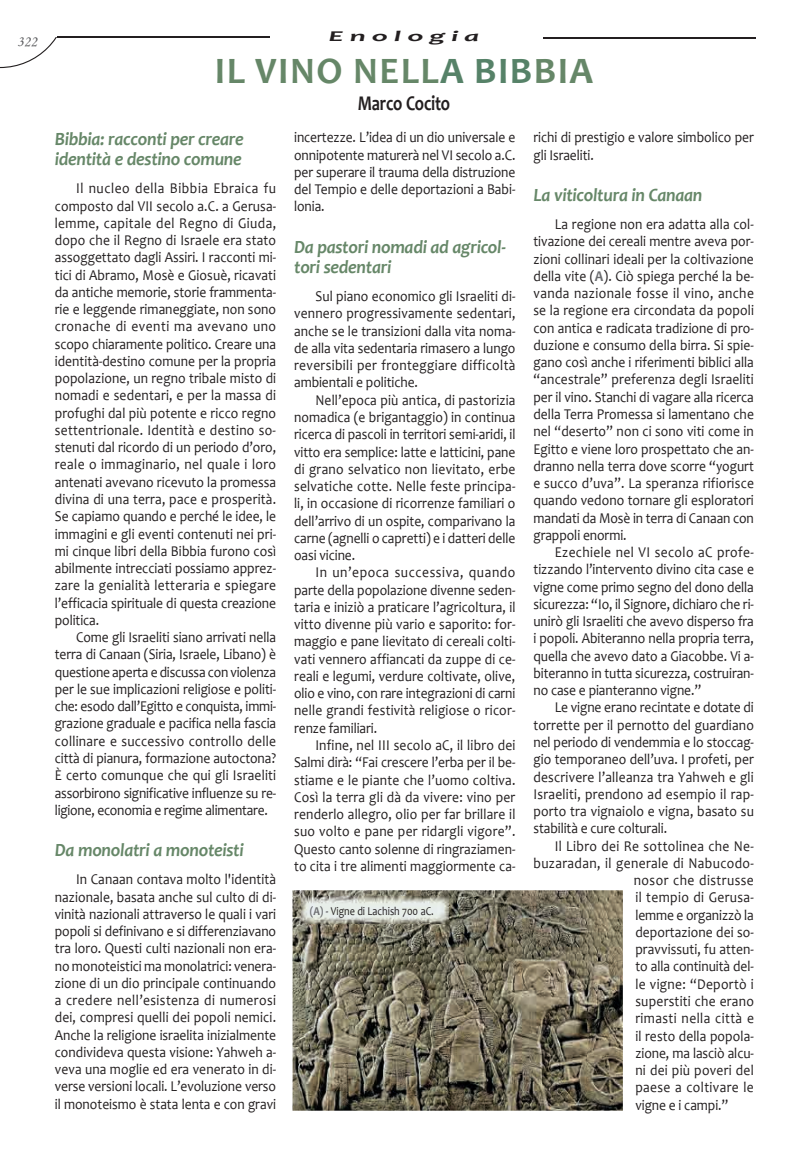
<style>
.page{position:relative;width:808px;height:1149px;background:#fff}
.page>*{position:absolute;margin:0;border:0;box-sizing:border-box;transform-origin:0 0}
.t1{font:700 37.5px "Candara";letter-spacing:.04em;color:#668768}
.t2{font:700 21px "Candara";letter-spacing:-.01em;color:#231f20;scale:.79 1}
.t3{font:italic 700 18.75px/20.2px "Candara";letter-spacing:-.015em;color:#668768;scale:.95 1}
.t4{font:15px/17.2px "Candara";color:#231f20;text-align:justify;scale:.9 1}
.t5{font:15px "Candara";letter-spacing:.025em;color:#231f20;scale:.9 1}
.t6{font:15px "Candara";letter-spacing:.03em;color:#231f20;scale:.9 1}
.t7{font:15px "Candara";letter-spacing:.02em;color:#231f20;scale:.9 1}
.t8{font:italic 700 15px "Candara";letter-spacing:.2em;color:#231f20;scale:2 1}
.t9{font:15px "Monotype Corsiva";color:#57585a}
.t10{font:12px "Candara";color:#231f20;scale:.85 1}
.s1{color:#568268}
.s2{font-weight:700;color:#6c6d70}
</style>
<div class="page">
<svg style="left:0;top:37px;width:57px;height:31px"></svg>
<hr style="left:57px;top:37px;width:213px;height:1px;background:#231f20">
<hr style="left:543px;top:37px;width:213px;height:1px;background:#231f20">
<img style="left:293px;top:890px;width:330px;height:220px">
<img style="left:301px;top:896px;width:148px;height:27px">
<p class="t9" style="left:17px;top:33px;width:21px">322</p>
<p class="t8" style="left:329px;top:26px;width:77px">Enologia</p>
<h1 class="t1" style="left:215px;top:47px;width:380px">IL VINO NELL<span class="s1">A BIB</span>BIA</h1>
<h2 class="t2" style="left:358px;top:89px;width:119px">Marco Cocito</h2>
<p class="t3" style="left:55px;top:129px;width:200px">Bibbia: racconti per creare identità e destino comune</p>
<p class="t4" style="left:55px;top:179px;width:247px;text-indent:21px">Il nucleo della Bibbia Ebraica fu composto dal VII secolo a.C. a Gerusa&shy;lemme, capitale del Regno di Giuda, dopo che il Regno di Israele era stato assoggettato dagli Assiri. I racconti mi&shy;tici di Abramo, Mosè e Giosuè, ricavati da antiche memorie, storie frammenta&shy;rie e leggende rimaneggiate, non sono cronache di eventi ma avevano uno scopo chiaramente politico. Creare una identità-destino comune per la propria popolazione, un regno tribale misto di nomadi e sedentari, e per la massa di profughi dal più potente e ricco regno settentrionale. Identità e destino so&shy;stenuti dal ricordo di un periodo d’oro, reale o immaginario, nel quale i loro antenati avevano ricevuto la promessa divina di una terra, pace e prosperità.<br>Se capiamo quando e perché le idee, le immagini e gli eventi contenuti nei pri&shy;mi cinque libri della Bibbia furono così abilmente intrecciati possiamo apprez&shy;zare la genialità letteraria e spiegare l’efficacia spirituale di questa creazione politica.</p>
<p class="t4" style="left:55px;top:628px;width:247px;text-indent:21px">Come gli Israeliti siano arrivati nella terra di Canaan (Siria, Israele, Libano) è questione aperta e discussa con violenza per le sue implicazioni religiose e politi&shy;che: esodo dall’Egitto e conquista, immi&shy;grazione graduale e pacifica nella fascia collinare e successivo controllo delle città di pianura, formazione autoctona?<br>È certo comunque che qui gli Israeliti assorbirono significative influenze su re&shy;ligione, economia e regime alimentare.</p>
<p class="t3" style="left:55px;top:839px;width:200px">Da monolatri a monoteisti</p>
<p class="t4" style="left:55px;top:870px;width:247px;text-indent:21px">In Canaan contava molto l'identità nazionale, basata anche sul culto di di&shy;vinità nazionali attraverso le quali i vari popoli si definivano e si differenziavano tra loro. Questi culti nazionali non era&shy;no monoteistici ma monolatrici: venera&shy;zione di un dio principale continuando a credere nell’esistenza di numerosi dei, compresi quelli dei popoli nemici.<br>Anche la religione israelita inizialmente condivideva questa visione: Yahweh a&shy;veva una moglie ed era venerato in di&shy;verse versioni locali. L’evoluzione verso il monoteismo è stata lenta e con gravi</p>
<p class="t4" style="left:294px;top:129px;width:247px">incertezze. L’idea di un dio universale e onnipotente maturerà nel VI secolo a.C. per superare il trauma della distruzione del Tempio e delle deportazioni a Babi&shy;lonia.</p>
<p class="t3" style="left:294px;top:236px;width:224px">Da pastori nomadi ad agricol&shy;tori sedentari</p>
<p class="t4" style="left:294px;top:287px;width:247px;text-indent:21px">Sul piano economico gli Israeliti di&shy;vennero progressivamente sedentari, anche se le transizioni dalla vita noma&shy;de alla vita sedentaria rimasero a lungo reversibili per fronteggiare difficoltà ambientali e politiche.</p>
<p class="t4" style="left:294px;top:391px;width:247px;text-indent:21px">Nell’epoca più antica, di pastorizia nomadica (e brigantaggio) in continua ricerca di pascoli in territori semi-aridi, il vitto era semplice: latte e latticini, pane di grano selvatico non lievitato, erbe selvatiche cotte. Nelle feste principa&shy;li, in occasione di ricorrenze familiari o dell’arrivo di un ospite, comparivano la carne (agnelli o capretti) e i datteri delle oasi vicine.</p>
<p class="t4" style="left:294px;top:563px;width:247px;text-indent:21px">In un’epoca successiva, quando parte della popolazione divenne seden&shy;taria e iniziò a praticare l’agricoltura, il vitto divenne più vario e saporito: for&shy;maggio e pane lievitato di cereali colti&shy;vati vennero affiancati da zuppe di ce&shy;reali e legumi, verdure coltivate, olive, olio e vino, con rare integrazioni di carni nelle grandi festività religiose o ricor&shy;renze familiari.</p>
<p class="t4" style="left:294px;top:736px;width:247px;text-indent:21px">Infine, nel III secolo aC, il libro dei Salmi dirà: “Fai crescere l’erba per il be&shy;stiame e le piante che l’uomo coltiva.<br>Così la terra gli dà da vivere: vino per renderlo allegro, olio per far brillare il suo volto e pane per ridargli vigore”.<br>Questo canto solenne di ringraziamen&shy;to cita i tre alimenti maggiormente ca-</p>
<p class="t4" style="left:533px;top:129px;width:246px">richi di prestigio e valore simbolico per gli Israeliti.</p>
<p class="t3" style="left:533px;top:185px;width:179px">La viticoltura in Canaan</p>
<p class="t4" style="left:533px;top:215px;width:246px;text-indent:21px">La regione non era adatta alla col&shy;tivazione dei cereali mentre aveva por&shy;zioni collinari ideali per la coltivazione della vite (<span class="s2">A</span>). Ciò spiega perché la be&shy;vanda nazionale fosse il vino, anche se la regione era circondata da popoli con antica e radicata tradizione di pro&shy;duzione e consumo della birra. Si spie&shy;gano così anche i riferimenti biblici alla “ancestrale” preferenza degli Israeliti per il vino. Stanchi di vagare alla ricerca della Terra Promessa si lamentano che nel “deserto” non ci sono viti come in Egitto e viene loro prospettato che an&shy;dranno nella terra dove scorre “yogurt e succo d’uva”. La speranza rifiorisce quando vedono tornare gli esploratori mandati da Mosè in terra di Canaan con grappoli enormi.</p>
<p class="t4" style="left:533px;top:543px;width:246px;text-indent:21px">Ezechiele nel VI secolo aC profe&shy;tizzando l’intervento divino cita case e vigne come primo segno del dono della sicurezza: “Io, il Signore, dichiaro che ri&shy;unirò gli Israeliti che avevo disperso fra i popoli. Abiteranno nella propria terra, quella che avevo dato a Giacobbe. Vi a&shy;biteranno in tutta sicurezza, costruiran&shy;no case e pianteranno vigne.”</p>
<p class="t4" style="left:533px;top:698px;width:246px;text-indent:21px">Le vigne erano recintate e dotate di torrette per il pernotto del guardiano nel periodo di vendemmia e lo stoccag&shy;gio temporaneo dell’uva. I profeti, per descrivere l’alleanza tra Yahweh e gli Israeliti, prendono ad esempio il rap&shy;porto tra vignaiolo e vigna, basato su stabilità e cure colturali.</p>
<p class="t5" style="left:555px;top:836px;width:223px">Il Libro dei Re sottolinea che Ne-</p>
<p class="t5" style="left:533px;top:853px;width:246px">buzaradan, il generale di Nabucodo-</p>
<p class="t6" style="left:634px;top:870px;width:135px">nosor che distrusse</p>
<p class="t5" style="left:635px;top:887px;width:133px">il tempio di Gerusa-</p>
<p class="t4" style="left:635px;top:905px;width:133px">lemme e organizzò la</p>
<p class="t4" style="left:635px;top:923px;width:133px">deportazione dei so-</p>
<p class="t4" style="left:635px;top:940px;width:133px">pravvissuti, fu atten-</p>
<p class="t4" style="left:635px;top:957px;width:133px">to alla continuità del-</p>
<p class="t7" style="left:635px;top:974px;width:133px">le vigne: “Deportò i</p>
<p class="t7" style="left:635px;top:991px;width:133px">superstiti che erano</p>
<p class="t6" style="left:635px;top:1008px;width:133px">rimasti nella città e</p>
<p class="t4" style="left:635px;top:1026px;width:133px">il resto della popola-</p>
<p class="t4" style="left:635px;top:1043px;width:133px">zione, ma lasciò alcu-</p>
<p class="t7" style="left:635px;top:1060px;width:133px">ni dei più poveri del</p>
<p class="t6" style="left:635px;top:1077px;width:133px">paese a coltivare le</p>
<p class="t4" style="left:635px;top:1095px;width:105px">vigne e i campi.”</p>
<p class="t10" style="left:310px;top:902px;width:148px"><span class="s2">(A)</span> - Vigne di Lachish 700 aC.</p>
</div>
